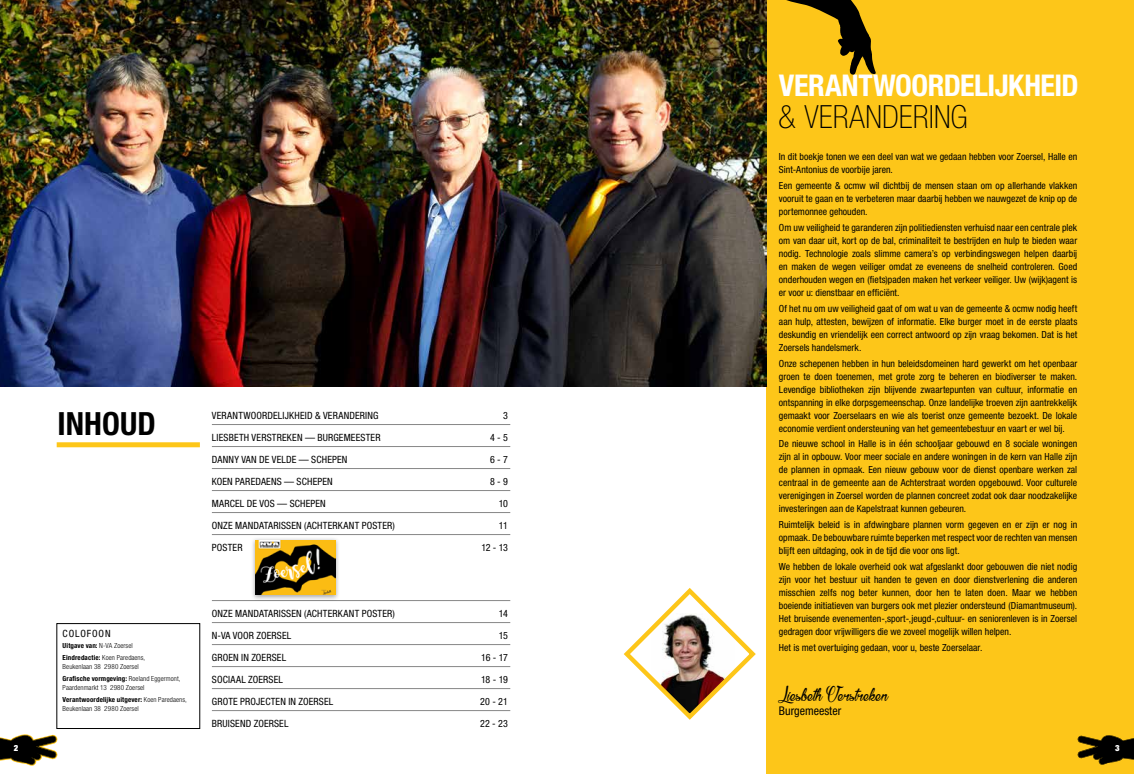
<style>
.page{position:relative;width:1134px;height:774px;background:#fff}
.page>*{position:absolute;margin:0;border:0;box-sizing:border-box;transform-origin:0 0}
.t1{font:100 condensed 32px "Helvetica Neue LT Std";letter-spacing:.005em;color:#000}
.t2{font:700 condensed 32px "Helvetica Neue LT Std";letter-spacing:.005em;color:#000}
.t3{font:700 condensed 30px "Helvetica Neue LT Std";letter-spacing:-.015em;color:#fff}
.t4{font:21.8px "Raisindes Sables";color:#000}
.t5{font:condensed 12px "Helvetica Neue LT Std";color:#000}
.t6{font:condensed 10px "Helvetica Neue LT Std";letter-spacing:.015em;color:#000}
.t7{font:condensed 10px "Helvetica Neue LT Std";letter-spacing:.09em;color:#000}
.t8{font:condensed 9.8px/13px "Helvetica Neue LT Std";color:#000;text-align:justify}
.t9{font:900 condensed 8.5px "Helvetica Neue LT Std";color:#fff}
.t10{font:300 condensed 7px/11.8px "Helvetica Neue LT Std";letter-spacing:.015em;color:#000}
.s1{font-weight:700}
</style>
<div class="page">
<div style="left:767px;top:0;width:367px;height:774px;background:#fdc619"></div>
<svg style="left:623px;top:588px;width:133px;height:132px"></svg>
<svg style="left:786px;top:0;width:90px;height:75px"></svg>
<div style="left:57px;top:623px;width:143px;height:106px;border:1px solid #000"></div>
<hr style="left:212px;top:424px;width:298px;height:1px;background:#878787">
<hr style="left:212px;top:446px;width:298px;height:1px;background:#878787">
<hr style="left:212px;top:468px;width:298px;height:1px;background:#878787">
<hr style="left:212px;top:490px;width:298px;height:1px;background:#878787">
<hr style="left:212px;top:512px;width:298px;height:1px;background:#878787">
<hr style="left:212px;top:534px;width:298px;height:1px;background:#878787">
<hr style="left:212px;top:600px;width:298px;height:1px;background:#878787">
<hr style="left:212px;top:622px;width:298px;height:1px;background:#878787">
<hr style="left:212px;top:644px;width:298px;height:1px;background:#878787">
<hr style="left:212px;top:666px;width:298px;height:1px;background:#878787">
<hr style="left:212px;top:688px;width:298px;height:1px;background:#878787">
<hr style="left:212px;top:710px;width:298px;height:1px;background:#878787">
<img style="left:0;top:0;width:767px;height:387px">
<div style="left:57px;top:442px;width:143px;height:5px;background:#fdc619"></div>
<div style="left:250px;top:537px;width:90px;height:64px;background:#000;opacity:.35"></div>
<img style="left:255px;top:540px;width:80px;height:55px">
<svg style="left:1077px;top:735px;width:57px;height:30px"></svg>
<svg style="left:0;top:734px;width:57px;height:32px"></svg>
<h1 class="t2" style="left:57px;top:404px;width:100px">INHOUD</h1>
<p class="t7" style="left:63px;top:627px;width:49px">COLOFOON</p>
<p class="t10" style="left:63px;top:640px;width:84px"><span class="s1">Uitgave van:</span> N-VA Zoersel<br><span class="s1">Eindredactie:</span> Koen Paredaens,</p>
<p class="t10" style="left:63px;top:661px;width:119px">Beukenlaan 38 2980 Zoersel<br><span class="s1">Grafische vormgeving:</span> Roeland Eggermont,</p>
<p class="t10" style="left:63px;top:681px;width:126px">Paardenmarkt 13 2980 Zoersel<br><span class="s1">Verantwoordelijke uitgever:</span> Koen Paredaens,</p>
<p class="t10" style="left:63px;top:702px;width:78px">Beukenlaan 38 2980 Zoersel</p>
<p class="t6" style="left:212px;top:410px;width:168px">VERANTWOORDELIJKHEID &amp; VERANDERING</p>
<p class="t6" style="left:503px;top:410px;width:6px">3</p>
<p class="t6" style="left:212px;top:432px;width:170px">LIESBETH VERSTREKEN — BURGEMEESTER</p>
<p class="t6" style="left:490px;top:432px;width:19px">4 - 5</p>
<p class="t6" style="left:212px;top:454px;width:137px">DANNY VAN DE VELDE — SCHEPEN</p>
<p class="t6" style="left:490px;top:454px;width:19px">6 - 7</p>
<p class="t6" style="left:212px;top:476px;width:122px">KOEN PAREDAENS — SCHEPEN</p>
<p class="t6" style="left:490px;top:476px;width:19px">8 - 9</p>
<p class="t6" style="left:212px;top:498px;width:115px">MARCEL DE VOS — SCHEPEN</p>
<p class="t6" style="left:499px;top:498px;width:11px">10</p>
<p class="t6" style="left:212px;top:520px;width:185px">ONZE MANDATARISSEN (ACHTERKANT POSTER)</p>
<p class="t6" style="left:499px;top:520px;width:10px">11</p>
<p class="t6" style="left:212px;top:542px;width:32px">POSTER</p>
<p class="t6" style="left:481px;top:542px;width:28px">12 - 13</p>
<p class="t6" style="left:212px;top:608px;width:185px">ONZE MANDATARISSEN (ACHTERKANT POSTER)</p>
<p class="t6" style="left:499px;top:608px;width:11px">14</p>
<p class="t6" style="left:212px;top:630px;width:81px">N-VA VOOR ZOERSEL</p>
<p class="t6" style="left:499px;top:630px;width:11px">15</p>
<p class="t6" style="left:212px;top:652px;width:76px">GROEN IN ZOERSEL</p>
<p class="t6" style="left:481px;top:652px;width:28px">16 - 17</p>
<p class="t6" style="left:212px;top:674px;width:73px">SOCIAAL ZOERSEL</p>
<p class="t6" style="left:481px;top:674px;width:28px">18 - 19</p>
<p class="t6" style="left:212px;top:696px;width:123px">GROTE PROJECTEN IN ZOERSEL</p>
<p class="t6" style="left:480px;top:696px;width:29px">20 - 21</p>
<p class="t6" style="left:212px;top:718px;width:78px">BRUISEND ZOERSEL</p>
<p class="t6" style="left:480px;top:718px;width:29px">22 - 23</p>
<h2 class="t3" style="left:779px;top:67px;width:301px">VERANTWOORDELIJKHEID</h2>
<h1 class="t1" style="left:779px;top:99px;width:190px">&amp; VERANDERING</h1>
<p class="t8" style="left:779px;top:150px;width:300px">In dit boekje tonen we een deel van wat we gedaan hebben voor Zoersel, Halle en<br>Sint-Antonius de voorbije jaren.</p>
<p class="t8" style="left:779px;top:179px;width:300px">Een gemeente &amp; ocmw wil dichtbij de mensen staan om op allerhande vlakken vooruit te gaan en te verbeteren maar daarbij hebben we nauwgezet de knip op de portemonnee gehouden.</p>
<p class="t8" style="left:779px;top:221px;width:300px">Om uw veiligheid te garanderen zijn politiediensten verhuisd naar een centrale plek om van daar uit, kort op de bal, criminaliteit te bestrijden en hulp te bieden waar nodig. Technologie zoals slimme camera’s op verbindingswegen helpen daarbij en maken de wegen veiliger omdat ze eveneens de snelheid controleren. Goed onderhouden wegen en (fiets)paden maken het verkeer veiliger. Uw (wijk)agent is er voor u: dienstbaar en efficiënt.</p>
<p class="t8" style="left:779px;top:302px;width:300px">Of het nu om uw veiligheid gaat of om wat u van de gemeente &amp; ocmw nodig heeft aan hulp, attesten, bewijzen of informatie. Elke burger moet in de eerste plaats deskundig en vriendelijk een correct antwoord op zijn vraag bekomen. Dat is het Zoersels handelsmerk.</p>
<p class="t8" style="left:779px;top:356px;width:300px">Onze schepenen hebben in hun beleidsdomeinen hard gewerkt om het openbaar groen te doen toenemen, met grote zorg te beheren en biodiverser te maken.<br>Levendige bibliotheken zijn blijvende zwaartepunten van cultuur, informatie en ontspanning in elke dorpsgemeenschap. Onze landelijke troeven zijn aantrekkelijk gemaakt voor Zoerselaars en wie als toerist onze gemeente bezoekt. De lokale economie verdient ondersteuning van het gemeentebestuur en vaart er wel bij.</p>
<p class="t8" style="left:779px;top:437px;width:300px">De nieuwe school in Halle is in één schooljaar gebouwd en 8 sociale woningen zijn al in opbouw. Voor meer sociale en andere woningen in de kern van Halle zijn de plannen in opmaak. Een nieuw gebouw voor de dienst openbare werken zal centraal in de gemeente aan de Achterstraat worden opgebouwd. Voor culturele verenigingen in Zoersel worden de plannen concreet zodat ook daar noodzakelijke investeringen aan de Kapelstraat kunnen gebeuren.</p>
<p class="t8" style="left:779px;top:518px;width:300px">Ruimtelijk beleid is in afdwingbare plannen vorm gegeven en er zijn er nog in opmaak. De bebouwbare ruimte beperken met respect voor de rechten van mensen blijft een uitdaging, ook in de tijd die voor ons ligt.</p>
<p class="t8" style="left:779px;top:560px;width:300px">We hebben de lokale overheid ook wat afgeslankt door gebouwen die niet nodig zijn voor het bestuur uit handen te geven en door dienstverlening die anderen misschien zelfs nog beter kunnen, door hen te laten doen. Maar we hebben boeiende initiatieven van burgers ook met plezier ondersteund (Diamantmuseum).<br>Het bruisende evenementen-,sport-,jeugd-,cultuur- en seniorenleven is in Zoersel gedragen door vrijwilligers die we zoveel mogelijk willen helpen.</p>
<p class="t8" style="left:779px;top:641px;width:205px">Het is met overtuiging gedaan, voor u, beste Zoerselaar.</p>
<h3 class="t4" style="left:779px;top:683px;width:111px">Liesbeth Verstreken</h3>
<p class="t5" style="left:779px;top:704px;width:64px">Burgemeester</p>
<p class="t9" style="left:14px;top:743px;width:6px">2</p>
<p class="t9" style="left:1115px;top:743px;width:6px">3</p>
</div>
